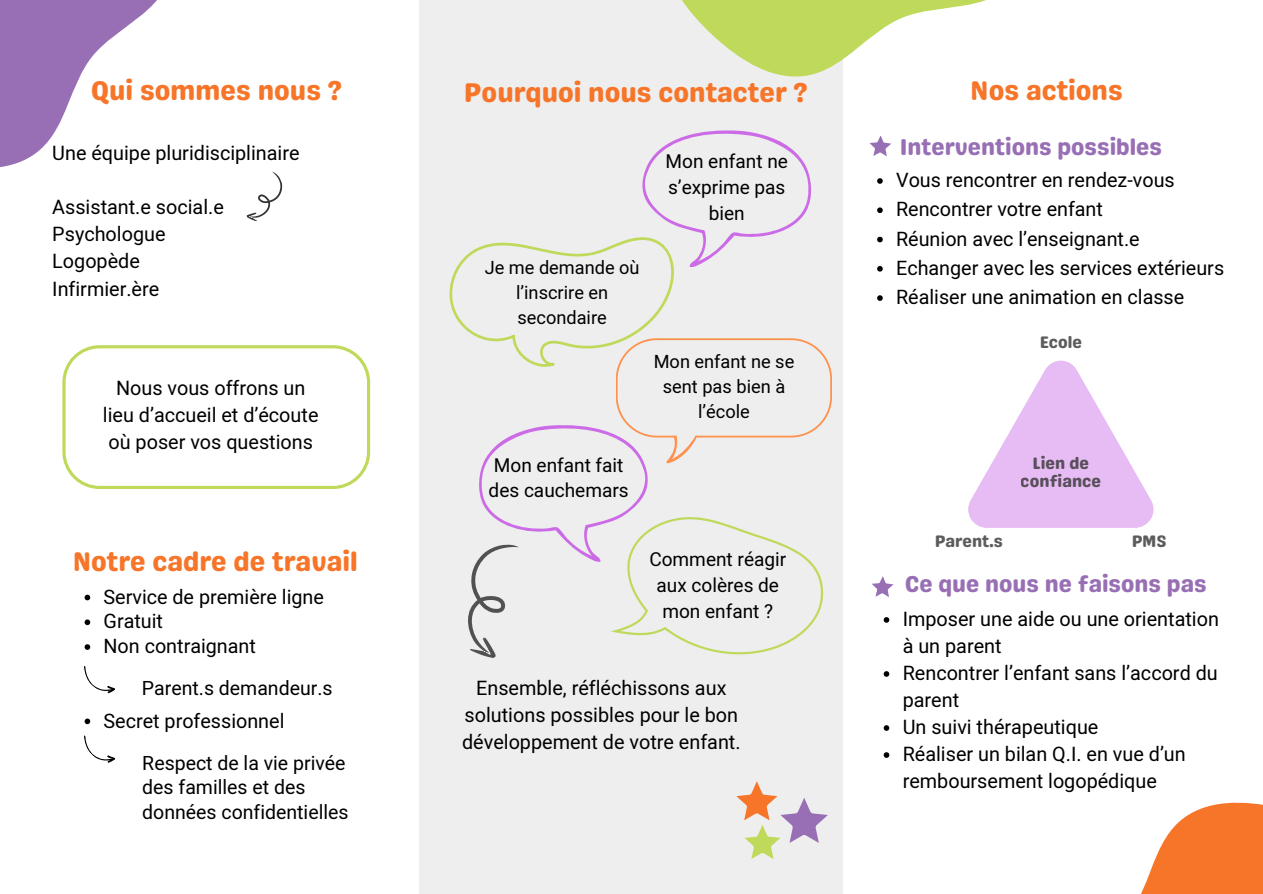
<style>
.page{position:relative;width:1263px;height:894px;background:#fff}
.page>*{position:absolute;margin:0;border:0;box-sizing:border-box;transform-origin:0 0}
.t1{font:27px "Genty Sans";color:#f67529}
.t2{font:22.95px "Genty Sans";color:#986fb4}
.t3{font:19.8px/27px "Mardoto";color:#000}
.t4{font:19.5px/24.8px "Mardoto";color:#000}
.t5{font:19.05px/26px "Mardoto";color:#000;text-align:center}
.t6{font:18.15px/24.8px "Mardoto";color:#000;text-align:center}
.t7{font:16.65px/18.1px "Genty Sans";color:#343434;text-align:center}
</style>
<div class="page">
<svg style="left:1141px;top:802px;width:122px;height:91px"></svg>
<div style="left:419px;top:0;width:423px;height:893px;background:#eee"></div>
<svg style="left:682px;top:0;width:304px;height:91px"></svg>
<svg style="left:0;top:0;width:157px;height:167px;fill:#986fb4"></svg>
<svg style="left:870px;top:135px;width:21px;height:21px"></svg>
<svg style="left:85px;top:594px;width:5px;height:6px"></svg>
<svg style="left:85px;top:619px;width:5px;height:6px"></svg>
<svg style="left:85px;top:644px;width:5px;height:5px"></svg>
<svg style="left:85px;top:718px;width:5px;height:6px"></svg>
<svg style="left:84px;top:666px;width:32px;height:28px"></svg>
<svg style="left:84px;top:735px;width:32px;height:28px"></svg>
<svg style="left:968px;top:360px;width:186px;height:167px"></svg>
<svg style="left:872px;top:576px;width:22px;height:21px"></svg>
<svg style="left:736px;top:781px;width:92px;height:77px"></svg>
<svg style="left:246px;top:172px;width:37px;height:50px"></svg>
<svg style="left:62px;top:345px;width:308px;height:144px"></svg>
<svg style="left:449px;top:130px;width:383px;height:528px"></svg>
<svg style="left:884px;top:617px;width:5px;height:5px"></svg>
<svg style="left:884px;top:671px;width:5px;height:5px"></svg>
<svg style="left:884px;top:725px;width:5px;height:5px"></svg>
<svg style="left:884px;top:752px;width:5px;height:5px"></svg>
<svg style="left:877px;top:178px;width:6px;height:6px"></svg>
<svg style="left:877px;top:207px;width:6px;height:6px"></svg>
<svg style="left:877px;top:237px;width:6px;height:5px"></svg>
<svg style="left:877px;top:266px;width:6px;height:5px"></svg>
<svg style="left:877px;top:295px;width:6px;height:6px"></svg>
<h1 class="t1" style="left:91px;top:75px;width:253px">Qui sommes nous ?</h1>
<p class="t3" style="left:52px;top:140px;width:249px">Une équipe pluridisciplinaire</p>
<h3 class="t3" style="left:52px;top:194px;width:173px">Assistant.e social.e<br>Psychologue<br>Logopède<br>Infirmier.ère</h3>
<p class="t3" style="left:103px;top:375px;width:217px;text-align:center">Nous vous offrons un lieu d’accueil et d’écoute où poser vos questions</p>
<p class="t1" style="left:73px;top:545px;width:287px">Notre cadre de travail</p>
<p class="t3" style="left:104px;top:583px;width:222px">Service de première ligne</p>
<h1 class="t3" style="left:104px;top:608px;width:61px">Gratuit</h1>
<h3 class="t3" style="left:104px;top:632px;width:154px">Non contraignant</h3>
<h1 class="t4" style="left:142px;top:675px;width:192px">Parent.s demandeur.s</h1>
<p class="t3" style="left:104px;top:707px;width:182px">Secret professionnel</p>
<p class="t4" style="left:142px;top:750px;width:208px">Respect de la vie privée des familles et des données confidentielles</p>
<h3 class="t1" style="left:464px;top:76px;width:345px">Pourquoi nous contacter ?</h3>
<p class="t6" style="left:485px;top:256px;width:156px">Je me demande où l’inscrire en secondaire</p>
<h3 class="t5" style="left:489px;top:452px;width:142px;text-align:left">Mon enfant fait des cauchemars</h3>
<h3 class="t5" style="left:666px;top:148px;width:124px">Mon enfant ne s’exprime pas bien</h3>
<h3 class="t6" style="left:654px;top:349px;width:142px">Mon enfant ne se sent pas bien à l’école</h3>
<p class="t5" style="left:649px;top:546px;width:138px">Comment réagir aux colères de mon enfant ?</p>
<h3 class="t3" style="left:462px;top:674px;width:280px;text-align:center">Ensemble, réfléchissons aux solutions possibles pour le bon développement de votre enfant.</h3>
<h3 class="t1" style="left:970px;top:75px;width:154px">Nos actions</h3>
<p class="t2" style="left:900px;top:133px;width:264px">Interventions possibles</p>
<p class="t3" style="left:896px;top:167px;width:280px">Vous rencontrer en rendez-vous</p>
<h3 class="t3" style="left:896px;top:196px;width:208px">Rencontrer votre enfant</h3>
<p class="t3" style="left:896px;top:225px;width:245px">Réunion avec l’enseignant.e</p>
<h3 class="t3" style="left:896px;top:255px;width:330px">Echanger avec les services extérieurs</h3>
<p class="t3" style="left:896px;top:284px;width:290px">Réaliser une animation en classe</p>
<p class="t7" style="left:1040px;top:333px;width:44px">Ecole</p>
<p class="t7" style="left:1021px;top:454px;width:82px">Lien de confiance</p>
<p class="t7" style="left:935px;top:532px;width:70px">Parent.s</p>
<p class="t7" style="left:1131px;top:532px;width:37px">PMS</p>
<p class="t2" style="left:905px;top:570px;width:303px">Ce que nous ne faisons pas</p>
<p class="t3" style="left:903px;top:605px;width:318px">Imposer une aide ou une orientation à un parent</p>
<p class="t3" style="left:903px;top:659px;width:317px">Rencontrer l’enfant sans l’accord du parent</p>
<h3 class="t3" style="left:903px;top:713px;width:197px">Un suivi thérapeutique</h3>
<p class="t3" style="left:903px;top:740px;width:285px">Réaliser un bilan Q.I. en vue d’un remboursement logopédique</p>
</div>
